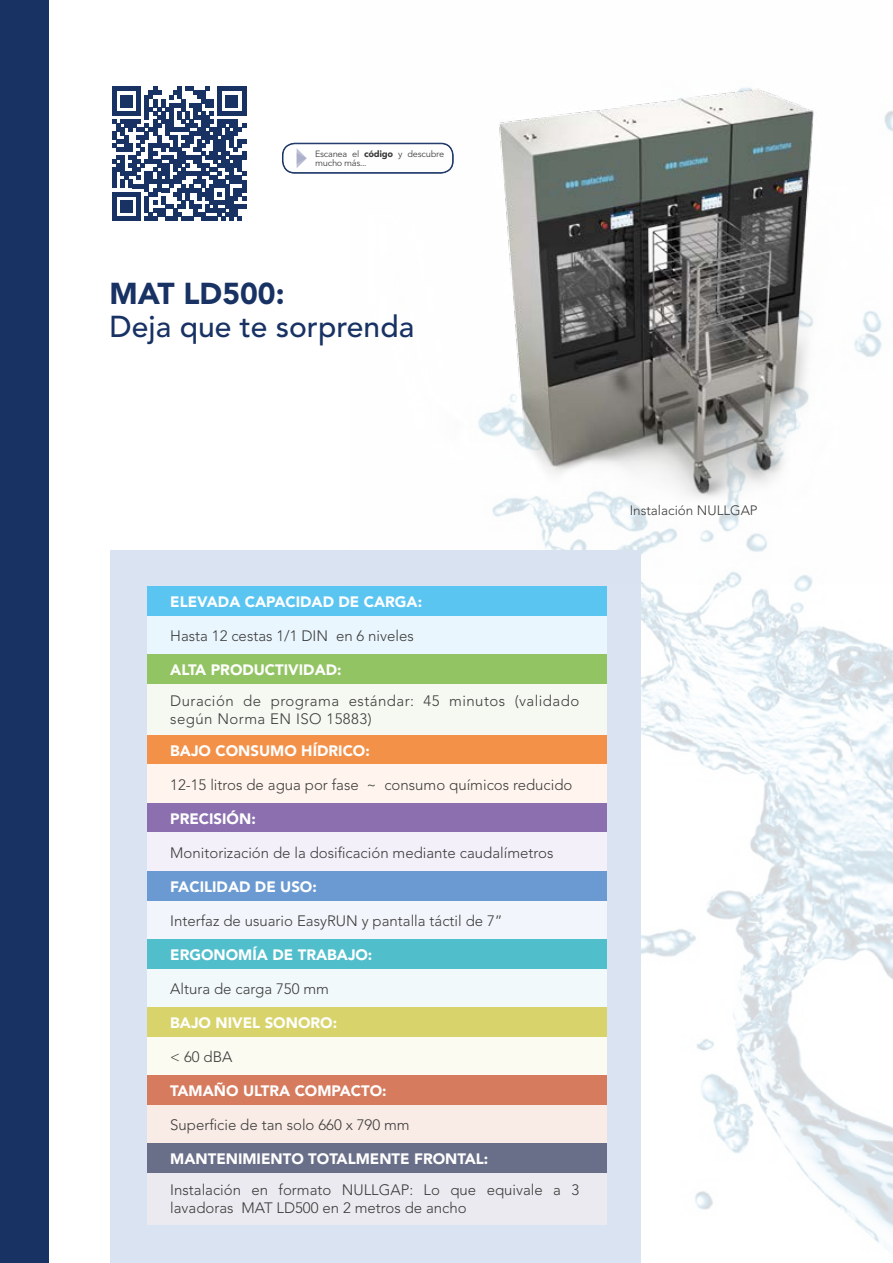
<style>
.page{position:relative;width:893px;height:1263px;background:#fff}
.page>*{position:absolute;margin:0;border:0;box-sizing:border-box;transform-origin:0 0}
.t1{font:500 30px "Avenir LT Std";color:#183264}
.t2{font:900 30px "Avenir LT Std";color:#183264}
.t3{font:300 15px/18px "Avenir LT Std";color:#3c3c3b}
.t4{font:900 15px "Avenir LT Std";color:#fff}
.t5{font:300 15px/18px "Avenir LT Std";letter-spacing:.03em;color:#3c3c3b}
.t6{font:300 13.5px "Avenir LT Std";color:#3c3c3b}
.t7{font:9px/9px "Avenir Next LT Pro";letter-spacing:-.03em;color:#3c3c3b}
.s1{font-weight:700}
</style>
<div class="page">
<img style="left:640px;top:584px;width:253px;height:679px">
<div style="left:110px;top:550px;width:530px;height:713px;background:#dae3f2"></div>
<div style="left:147px;top:586px;width:459px;height:30px;background:#5bc5f2"></div>
<div style="left:147px;top:616px;width:459px;height:38px;background:#eaf6fe"></div>
<div style="left:147px;top:654px;width:459px;height:30px;background:#93c464"></div>
<div style="left:147px;top:684px;width:459px;height:51px;background:#f6f9f2"></div>
<div style="left:147px;top:735px;width:459px;height:30px;background:#f39149"></div>
<div style="left:147px;top:765px;width:459px;height:38px;background:#fff5ee"></div>
<div style="left:147px;top:803px;width:459px;height:30px;background:#8b6faf"></div>
<div style="left:147px;top:833px;width:459px;height:38px;background:#f3f0f9"></div>
<div style="left:147px;top:871px;width:459px;height:30px;background:#6a9ad1"></div>
<div style="left:147px;top:901px;width:459px;height:38px;background:#f2f5fb"></div>
<div style="left:147px;top:939px;width:459px;height:30px;background:#51becc"></div>
<div style="left:147px;top:969px;width:459px;height:38px;background:#f2f9fb"></div>
<div style="left:147px;top:1007px;width:459px;height:30px;background:#d8d46b"></div>
<div style="left:147px;top:1037px;width:459px;height:38px;background:#fbfbf2"></div>
<div style="left:147px;top:1075px;width:459px;height:30px;background:#d67b5d"></div>
<div style="left:147px;top:1105px;width:459px;height:38px;background:#f9ebe5"></div>
<div style="left:147px;top:1143px;width:459px;height:30px;background:#6a6f89"></div>
<div style="left:147px;top:1173px;width:459px;height:51px;background:#eaeaf0"></div>
<img style="left:352px;top:87px;width:541px;height:497px">
<svg style="left:113px;top:87px;width:133px;height:133px"></svg>
<div style="left:0;top:0;width:49px;height:1263px;background:#183264"></div>
<div style="left:282px;top:143px;width:171px;height:30px;border:1px solid #183264;border-radius:12px"></div>
<div style="left:283px;top:144px;width:170px;height:29px;border:1px solid #183264;border-radius:12px"></div>
<svg style="left:297px;top:149px;width:10px;height:19px"></svg>
<p class="t7" style="left:315px;top:150px;width:130px">Escanea el <span class="s1">código</span> y descubre mucho más...</p>
<h1 class="t2" style="left:110px;top:275px;width:176px">MAT LD500:</h1>
<h1 class="t1" style="left:110px;top:309px;width:306px">Deja que te sorprenda</h1>
<p class="t4" style="left:170px;top:592px;width:253px">ELEVADA CAPACIDAD DE CARGA:</p>
<p class="t3" style="left:170px;top:627px;width:245px">Hasta 12 cestas 1/1 DIN en 6 niveles</p>
<p class="t4" style="left:170px;top:660px;width:173px">ALTA PRODUCTIVIDAD:</p>
<p class="t5" style="left:170px;top:692px;width:410px">Duración de programa estándar: 45 minutos (validado según Norma EN ISO 15883)</p>
<p class="t4" style="left:170px;top:741px;width:201px">BAJO CONSUMO HÍDRICO:</p>
<p class="t3" style="left:170px;top:775px;width:404px">12-15 litros de agua por fase ~ consumo químicos reducido</p>
<p class="t4" style="left:170px;top:809px;width:87px">PRECISIÓN:</p>
<p class="t3" style="left:170px;top:843px;width:385px">Monitorización de la dosificación mediante caudalímetros</p>
<p class="t4" style="left:170px;top:877px;width:148px">FACILIDAD DE USO:</p>
<p class="t3" style="left:170px;top:911px;width:334px">Interfaz de usuario EasyRUN y pantalla táctil de 7”</p>
<p class="t4" style="left:170px;top:945px;width:204px">ERGONOMÍA DE TRABAJO:</p>
<p class="t3" style="left:170px;top:980px;width:160px">Altura de carga 750 mm</p>
<p class="t4" style="left:170px;top:1013px;width:168px">BAJO NIVEL SONORO:</p>
<p class="t3" style="left:170px;top:1048px;width:64px">&lt; 60 dBA</p>
<p class="t4" style="left:170px;top:1081px;width:218px">TAMAÑO ULTRA COMPACTO:</p>
<p class="t3" style="left:170px;top:1116px;width:241px">Superficie de tan solo 660 x 790 mm</p>
<p class="t4" style="left:170px;top:1149px;width:320px">MANTENIMIENTO TOTALMENTE FRONTAL:</p>
<p class="t3" style="left:170px;top:1181px;width:410px">Instalación en formato NULLGAP: Lo que equivale a 3 lavadoras MAT LD500 en 2 metros de ancho</p>
<p class="t6" style="left:630px;top:503px;width:130px">Instalación NULLGAP</p>
</div>
